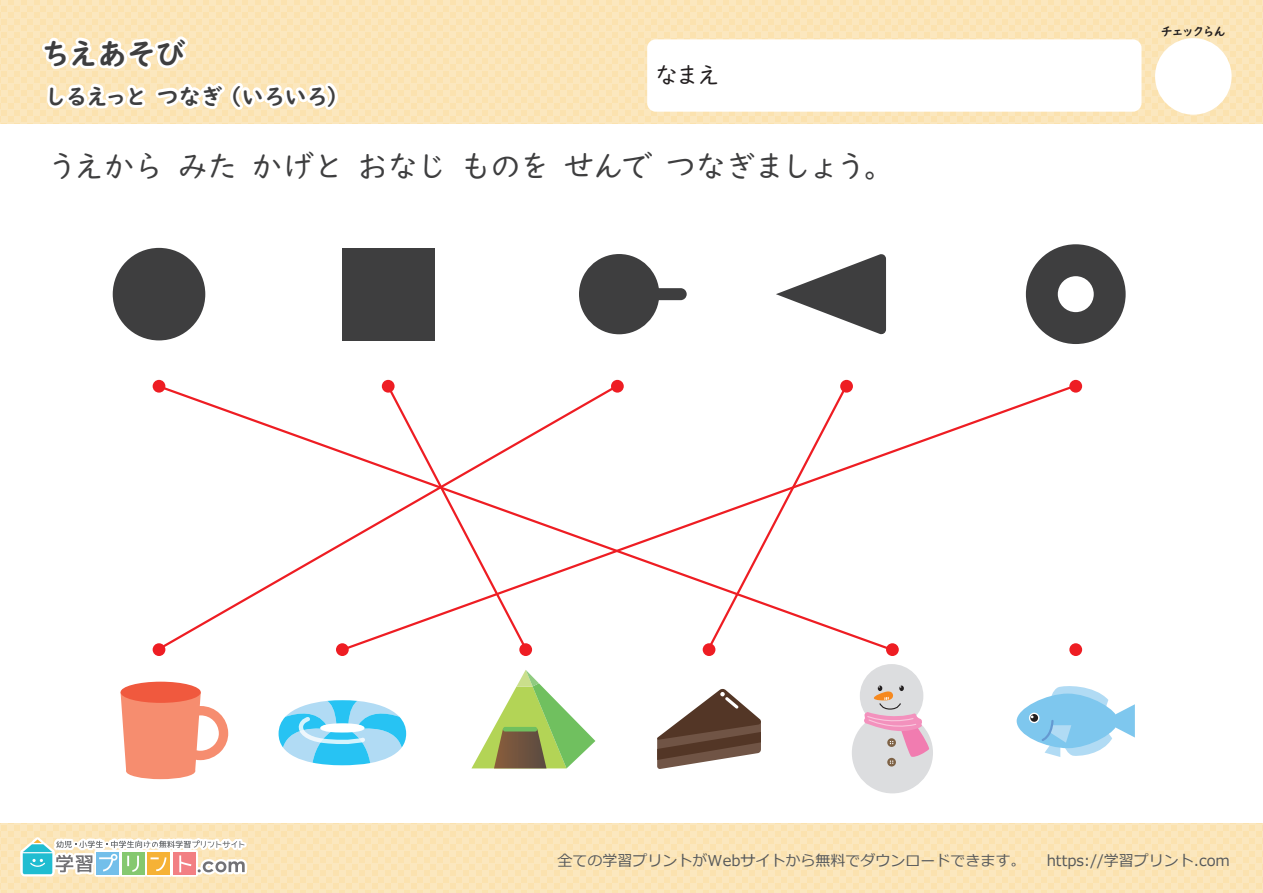
<style>
.page{position:relative;width:1263px;height:893px;background:#fff}
.page>*{position:absolute;margin:0;border:0;box-sizing:border-box;transform-origin:0 0}
.t1{font:31.5px "UD Digi Kyokasho NP R";letter-spacing:-.065em;color:#3e3e3f}
.t2{font:30px "UD Digi Kyokasho NP B";letter-spacing:-.035em;color:#3e3e3f}
.t3{font:24px "UD Digi Kyokasho NP R";color:#231f20}
.t4{font:22.5px "UD Digi Kyokasho NP B";letter-spacing:-.06em;color:#3e3e3f}
.t5{font:15px "Meiryo";color:#56595b}
.t6{font:12px "UD Digi Kyokasho NP B";letter-spacing:-.125em;color:#231f20}
</style>
<div class="page">
<div style="left:0;top:0;width:1263px;height:123px;background:linear-gradient(to bottom,#fbe5b8,#fbe5b7)"></div>
<div style="left:647px;top:39px;width:494px;height:73px;background:#fff;border-radius:9px"></div>
<div style="left:1155px;top:38px;width:76px;height:77px;background:#fff;border-radius:50%"></div>
<svg style="left:840px;top:380px;width:13px;height:13px"></svg>
<svg style="left:611px;top:380px;width:13px;height:13px"></svg>
<svg style="left:382px;top:380px;width:13px;height:13px"></svg>
<div style="left:153px;top:380px;width:12px;height:13px;background:#ee1d23;border-radius:50%"></div>
<svg style="left:1069px;top:380px;width:13px;height:13px"></svg>
<svg style="left:886px;top:643px;width:13px;height:13px"></svg>
<svg style="left:703px;top:643px;width:12px;height:13px"></svg>
<svg style="left:519px;top:643px;width:13px;height:13px"></svg>
<svg style="left:336px;top:643px;width:13px;height:13px"></svg>
<div style="left:153px;top:643px;width:12px;height:13px;background:#ee1d23;border-radius:50%"></div>
<svg style="left:1069px;top:643px;width:13px;height:13px"></svg>
<svg style="left:121px;top:694px;width:107px;height:77px"></svg>
<div style="left:121px;top:682px;width:80px;height:21px;background:#f0593e;border-radius:50%"></div>
<div style="left:126px;top:763px;width:69px;height:16px;background:#f68d6f;border-radius:50%"></div>
<div style="left:579px;top:254px;width:80px;height:80px;background:#3e3e3f;border-radius:50%"></div>
<div style="left:634px;top:288px;width:53px;height:12px;background:#3e3e3f;border-radius:6px"></div>
<div style="left:342px;top:248px;width:92px;height:92px;background:#3e3e3f"></div>
<svg style="left:1026px;top:244px;width:100px;height:100px"></svg>
<svg style="left:279px;top:700px;width:127px;height:65px"></svg>
<svg style="left:657px;top:688px;width:104px;height:81px"></svg>
<svg style="left:776px;top:254px;width:110px;height:81px"></svg>
<div style="left:852px;top:712px;width:81px;height:81px;background:#dcdddf;border-radius:50%"></div>
<div style="left:860px;top:664px;width:63px;height:64px;background:#dcdddf;border-radius:50%"></div>
<div style="left:887px;top:758px;width:9px;height:8px;background:#7e6246;border-radius:50%"></div>
<svg style="left:863px;top:685px;width:66px;height:79px"></svg>
<div style="left:113px;top:248px;width:92px;height:92px;background:#3e3e3f;border-radius:50%"></div>
<div style="left:1017px;top:694px;width:101px;height:54px;background:#7ec7ee;border-radius:50%"></div>
<svg style="left:1028px;top:686px;width:107px;height:71px"></svg>
<svg style="left:471px;top:670px;width:124px;height:98px"></svg>
<hr style="left:503px;top:727px;width:34px;height:4px;background:#70c05f;border-radius:2px">
<svg style="left:37px;top:0;width:305px;height:124px"></svg>
<svg style="left:156px;top:383px;width:183px;height:269px"></svg>
<svg style="left:339px;top:383px;width:740px;height:270px"></svg>
<div style="left:0;top:824px;width:1263px;height:69px;background:linear-gradient(to right,#fbe5b7,#fbe5b8)"></div>
<svg style="left:11px;top:823px;width:239px;height:56px"></svg>
<h2 class="t2" style="left:41px;top:36px;width:146px">ちえあそび</h2>
<h3 class="t4" style="left:44px;top:83px;width:306px">しるえっと つなぎ（いろいろ）</h3>
<h3 class="t3" style="left:655px;top:61px;width:67px">なまえ</h3>
<h1 class="t1" style="left:46px;top:149px;width:850px">うえから みた かげと おなじ ものを せんで つなぎましょう。</h1>
<p class="t6" style="left:1161px;top:24px;width:66px">チェックらん</p>
<p class="t5" style="left:558px;top:850px;width:469px">全ての学習プリントがWebサイトから無料でダウンロードできます。</p>
<p class="t5" style="left:1047px;top:850px;width:185px">https://学習プリント.com</p>
</div>
